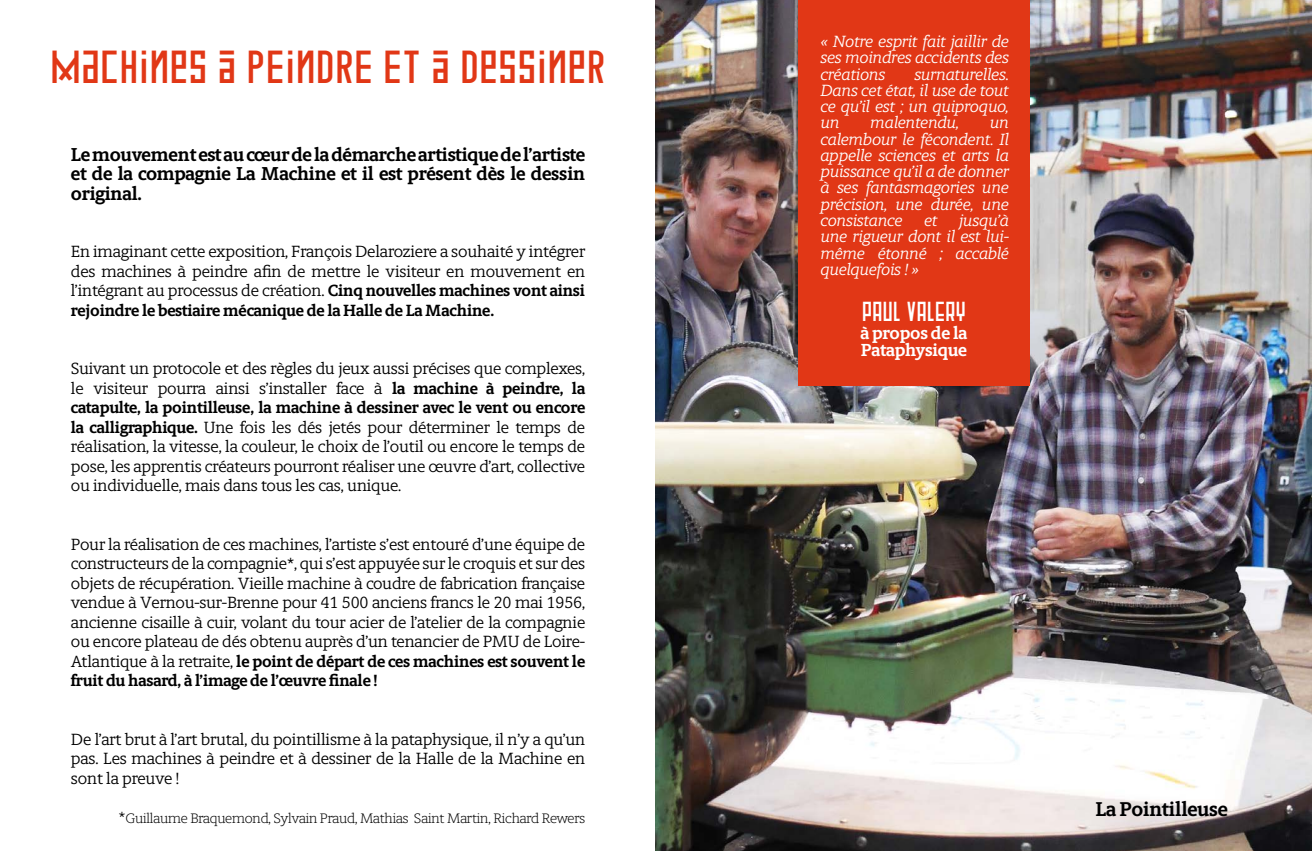
<style>
.page{position:relative;width:1312px;height:851px;background:#fff}
.page>*{position:absolute;margin:0;border:0;box-sizing:border-box;transform-origin:0 0}
.t1{font:46.25px "LHDM 3";color:#e13716;scale:1.07 1}
.t2{font:27.5px "LHDM 02";letter-spacing:-.01em;color:#fff}
.t3{font:700 20px "Berlingske Slab";letter-spacing:-.01em;color:#000}
.t4{font:700 18.75px/19.4px "Berlingske Slab";letter-spacing:-.01em;color:#000;text-align:justify}
.t5{font:700 17.5px/17.5px "Berlingske Slab";letter-spacing:-.01em;color:#fff}
.t6{font:16.25px/19.5px "Berlingske Slab";letter-spacing:-.01em;color:#000;text-align:justify}
.t7{font:italic 16.25px/16.2px "Berlingske Slab";letter-spacing:-.02em;color:#fff;text-align:justify}
.t8{font:300 13.75px "Berlingske Slab";letter-spacing:-.01em;color:#000}
.s1{font-weight:700}
.s2{font-size:16.25px}
</style>
<div class="page">
<img style="left:656px;top:0;width:655px;height:850px">
<div style="left:798px;top:0;width:231px;height:385px;background:#e13716"></div>
<h1 class="t1" style="left:50px;top:46px;width:520px">MACHINES À PEINDRE ET À DESSINER</h1>
<p class="t4" style="left:71px;top:145px;width:515px">Le mouvement est au cœur de la démarche artistique de l’artiste et de la compagnie La Machine et il est présent dès le dessin original.</p>
<p class="t6" style="left:71px;top:241px;width:515px">En imaginant cette exposition, François Delaroziere a souhaité y intégrer des machines à peindre afin de mettre le visiteur en mouvement en l’intégrant au processus de création. <span class="s1">Cinq nouvelles machines vont ainsi rejoindre le bestiaire mécanique de la Halle de La Machine.</span></p>
<p class="t6" style="left:71px;top:358px;width:516px">Suivant un protocole et des règles du jeux aussi précises que complexes, le visiteur pourra ainsi s’installer face à <span class="s1">la machine à peindre, la catapulte, la pointilleuse, la machine à dessiner avec le vent ou encore la calligraphique.</span> Une fois les dés jetés pour déterminer le temps de réalisation, la vitesse, la couleur, le choix de l’outil ou encore le temps de pose, les apprentis créateurs pourront réaliser une œuvre d’art, collective ou individuelle, mais dans tous les cas, unique.</p>
<p class="t6" style="left:71px;top:533px;width:516px">Pour la réalisation de ces machines, l’artiste s’est entouré d’une équipe de constructeurs de la compagnie*, qui s’est appuyée sur le croquis et sur des objets de récupération. Vieille machine à coudre de fabrication française vendue à Vernou-sur-Brenne pour 41 500 anciens francs le 20 mai 1956, ancienne cisaille à cuir, volant du tour acier de l’atelier de la compagnie ou encore plateau de dés obtenu auprès d’un tenancier de PMU de Loire-Atlantique à la retraite, <span class="s1">le point de départ de ces machines est souvent le fruit du hasard, à l’image de l’œuvre finale !</span></p>
<p class="t6" style="left:71px;top:728px;width:516px">De l’art brut à l’art brutal, du pointillisme à la pataphysique, il n’y a qu’un pas. Les machines à peindre et à dessiner de la Halle de la Machine en sont la preuve !</p>
<p class="t8" style="left:118px;top:808px;width:468px"><span class="s2">*</span>Guillaume Braquemond, Sylvain Praud, Mathias Saint Martin, Richard Rewers</p>
<p class="t7" style="left:820px;top:33px;width:190px">« Notre esprit fait jaillir de ses moindres accidents des créations</p>
<p class="t7" style="left:820px;top:65px;width:190px;text-indent:94px">surnaturelles.<br>Dans cet état, il use de tout ce qu’il est ; un quiproquo, un</p>
<p class="t7" style="left:870px;top:114px;width:90px">malentendu,</p>
<p class="t7" style="left:820px;top:114px;width:190px;text-indent:169px">un calembour le fécondent. Il appelle sciences et arts la puissance qu’il a de donner à ses fantasmagories une précision, une durée, une consistance</p>
<p class="t7" style="left:820px;top:211px;width:190px;text-indent:139px">jusqu’à une rigueur dont il est lui&shy;même étonné ; accablé quelquefois ! »</p>
<p class="t7" style="left:923px;top:211px;width:15px">et</p>
<h2 class="t2" style="left:861px;top:299px;width:106px">PAUL VALERY</h2>
<p class="t5" style="left:860px;top:324px;width:108px">à propos de la<br>Pataphysique</p>
<p class="t3" style="left:1095px;top:794px;width:134px">La Pointilleuse</p>
</div>
